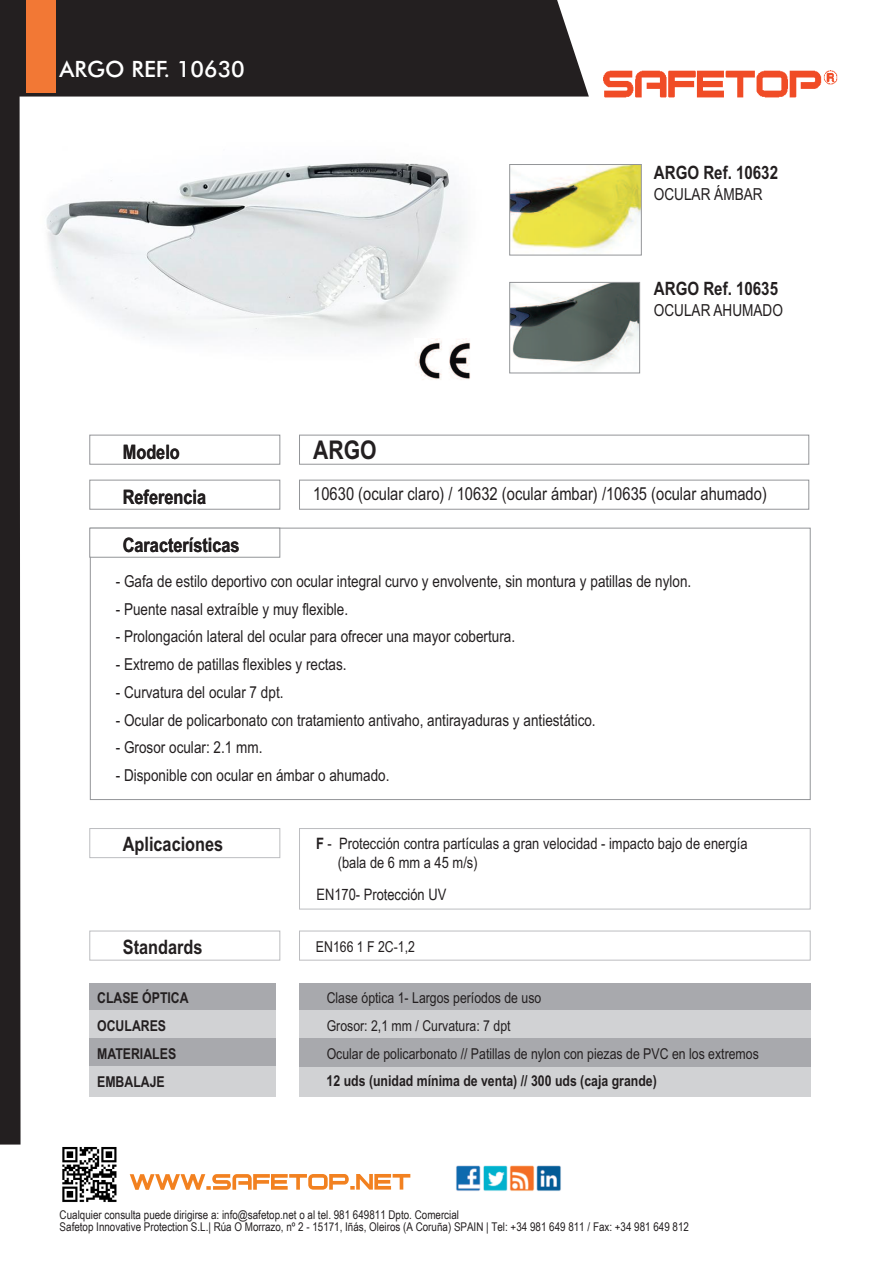
<style>
.page{position:relative;width:893px;height:1263px;background:#fff}
.page>*{position:absolute;margin:0;border:0;box-sizing:border-box;transform-origin:0 0}
.t1{font:700 25.8px "Arial Narrow";color:#231f20}
.t2{font:500 22.5px "Futura BT";color:#fff}
.t3{font:700 19.95px "Arial Narrow";color:#231f20}
.t4{font:700 18.45px "Arial Narrow";color:#231f20}
.t5{font:18px "Arial Narrow";color:#231f20}
.t6{font:16.65px "Arial Narrow";color:#231f20}
.t7{font:16.5px "Arial Narrow";color:#231f20}
.t8{font:15.75px/18.9px "Arial Narrow";color:#231f20}
.t9{font:15px/28px "Arial Narrow";color:#231f20}
.t10{font:700 15px/28px "Arial Narrow";color:#231f20}
.t11{font:12px/12.1px "Arial Narrow";color:#231f20}
.s1{font-weight:700}
</style>
<div class="page">
<img style="left:46px;top:163px;width:440px;height:285px">
<div style="left:90px;top:435px;width:190px;height:29px;background:#fff"></div>
<div style="left:90px;top:435px;width:190px;height:29px;border:1px solid #939598"></div>
<div style="left:90px;top:480px;width:190px;height:29px;border:1px solid #939598"></div>
<div style="left:300px;top:435px;width:509px;height:29px;background:#fff"></div>
<div style="left:299px;top:435px;width:510px;height:29px;border:1px solid #939598"></div>
<div style="left:299px;top:480px;width:510px;height:29px;border:1px solid #939598"></div>
<div style="left:90px;top:528px;width:190px;height:29px;border:1px solid #939598"></div>
<img style="left:511px;top:284px;width:127px;height:85px">
<div style="left:509px;top:282px;width:131px;height:91px;border:1px solid #939598"></div>
<img style="left:511px;top:166px;width:129px;height:85px">
<div style="left:509px;top:164px;width:133px;height:91px;border:1px solid #939598"></div>
<img style="left:415px;top:339px;width:63px;height:44px">
<div style="left:90px;top:828px;width:190px;height:30px;border:1px solid #bcbdc0"></div>
<div style="left:299px;top:828px;width:511px;height:81px;border:1px solid #bcbdc0"></div>
<div style="left:90px;top:931px;width:190px;height:29px;border:1px solid #bcbdc0"></div>
<div style="left:89px;top:1010px;width:187px;height:30px;background:#d1d2d4"></div>
<div style="left:89px;top:983px;width:187px;height:27px;background:#a8a9ad"></div>
<div style="left:89px;top:1038px;width:187px;height:29px;background:#a8a9ad"></div>
<div style="left:300px;top:1010px;width:511px;height:30px;background:#d1d2d4"></div>
<div style="left:89px;top:1066px;width:187px;height:30px;background:#d1d2d4"></div>
<div style="left:300px;top:1066px;width:511px;height:30px;background:#d1d2d4"></div>
<div style="left:300px;top:983px;width:511px;height:27px;background:#a8a9ad"></div>
<div style="left:300px;top:1038px;width:511px;height:29px;background:#a8a9ad"></div>
<div style="left:299px;top:931px;width:511px;height:29px;border:1px solid #bcbdc0"></div>
<div style="left:0;top:97px;width:21px;height:1047px;background:#231f20"></div>
<div style="left:0;top:0;width:589px;height:97px;background:#231f20"></div>
<img style="left:603px;top:70px;width:235px;height:28px">
<svg style="left:130px;top:1174px;width:280px;height:16px"></svg>
<img style="left:62px;top:1147px;width:55px;height:55px">
<img style="left:456px;top:1165px;width:105px;height:26px">
<div style="left:26px;top:0;width:29px;height:93px;background:#f27835"></div>
<h2 class="t2" style="left:60px;top:56px;width:187px">ARGO REF. 10630</h2>
<p class="t3" style="left:123px;top:441px;width:59px">Modelo</p>
<p class="t3" style="left:123px;top:486px;width:85px">Referencia</p>
<p class="t3" style="left:123px;top:534px;width:118px">Características</p>
<p class="t4" style="left:654px;top:162px;width:126px">ARGO Ref. 10632</p>
<p class="t6" style="left:654px;top:184px;width:110px">OCULAR ÁMBAR</p>
<p class="t4" style="left:654px;top:278px;width:126px">ARGO Ref. 10635</p>
<p class="t6" style="left:654px;top:300px;width:131px">OCULAR AHUMADO</p>
<h1 class="t1" style="left:313px;top:435px;width:65px">ARGO</h1>
<p class="t5" style="left:313px;top:484px;width:455px">10630 (ocular claro) / 10632 (ocular ámbar) /10635 (ocular ahumado)</p>
<p class="t7" style="left:116px;top:571px;width:577px">- Gafa de estilo deportivo con ocular integral curvo y envolvente, sin montura y patillas de nylon.</p>
<p class="t7" style="left:116px;top:599px;width:234px">- Puente nasal extraíble y muy flexible.</p>
<p class="t7" style="left:116px;top:627px;width:401px">- Prolongación lateral del ocular para ofrecer una mayor cobertura.</p>
<p class="t7" style="left:116px;top:655px;width:232px">- Extremo de patillas flexibles y rectas.</p>
<p class="t7" style="left:116px;top:682px;width:169px">- Curvatura del ocular 7 dpt.</p>
<p class="t7" style="left:116px;top:710px;width:481px">- Ocular de policarbonato con tratamiento antivaho, antirayaduras y antiestático.</p>
<p class="t7" style="left:116px;top:738px;width:148px">- Grosor ocular: 2.1 mm.</p>
<p class="t7" style="left:116px;top:766px;width:275px">- Disponible con ocular en ámbar o ahumado.</p>
<p class="t3" style="left:123px;top:832px;width:102px">Aplicaciones</p>
<p class="t8" style="left:338px;top:834px;width:411px;text-indent:-22px"><span class="s1">F</span> - Protección contra partículas a gran velocidad - impacto bajo de energía (bala de 6 mm a 45 m/s)</p>
<p class="t3" style="left:123px;top:935px;width:81px">Standards</p>
<p class="t8" style="left:316px;top:884px;width:131px">EN170- Protección UV</p>
<p class="t9" style="left:316px;top:932px;width:101px">EN166 1 F 2C-1,2</p>
<p class="t10" style="left:97px;top:984px;width:93px">CLASE ÓPTICA<br>OCULARES<br>MATERIALES<br>EMBALAJE</p>
<p class="t9" style="left:327px;top:984px;width:434px">Clase óptica 1- Largos períodos de uso<br>Grosor: 2,1 mm / Curvatura: 7 dpt<br>Ocular de policarbonato // Patillas de nylon con piezas de PVC en los extremos</p>
<p class="t10" style="left:327px;top:1066px;width:332px">12 uds (unidad mínima de venta) // 300 uds (caja grande)</p>
<p class="t11" style="left:60px;top:1208px;width:631px">Cualquier consulta puede dirigirse a: info@safetop.net o al tel. 981 649811 Dpto. Comercial<br>Safetop Innovative Protection S.L.| Rúa O Morrazo, nº 2 - 15171, Iñás, Oleiros (A Coruña) SPAIN | Tel: +34 981 649 811 / Fax: +34 981 649 812</p>
</div>
